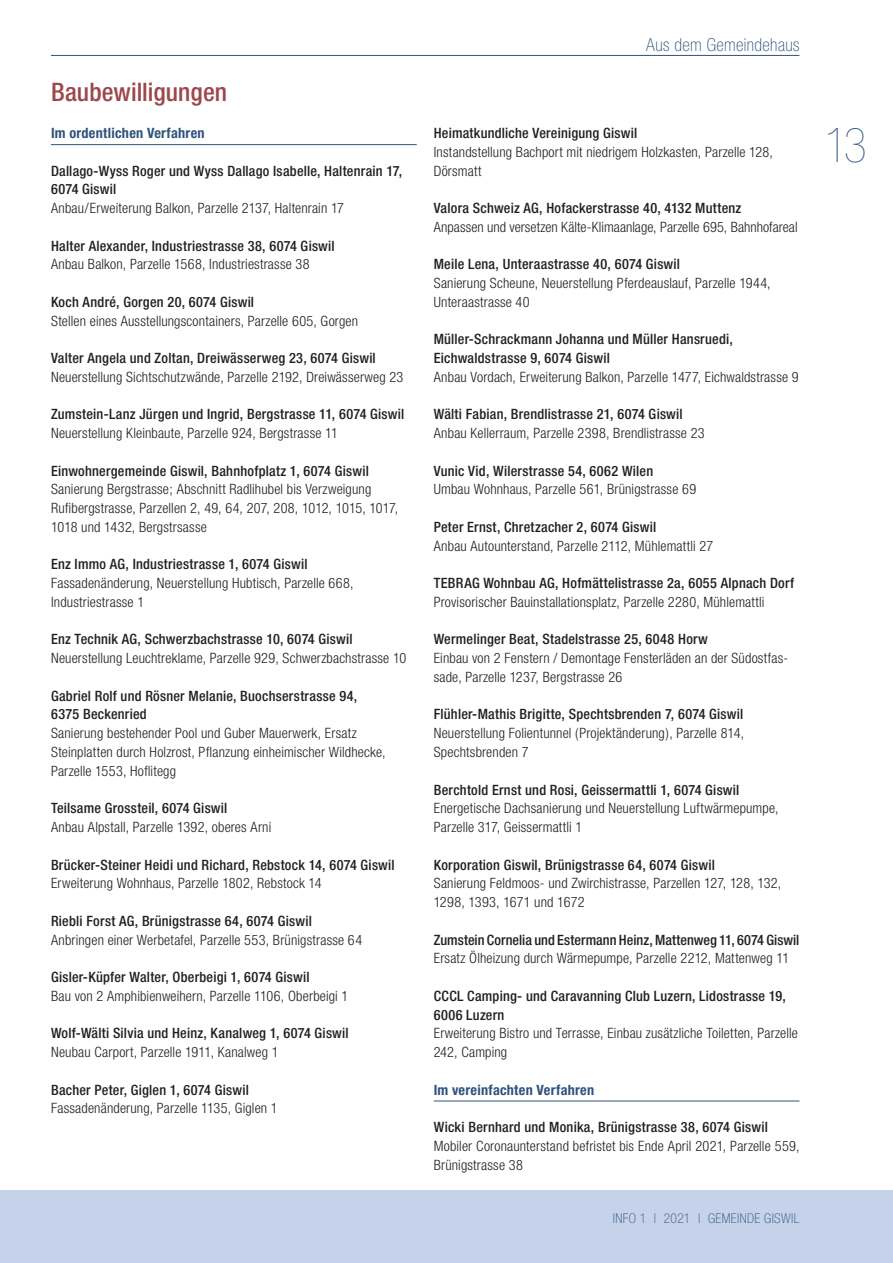
<style>
.page{position:relative;width:893px;height:1263px;background:#fff}
.page>*{position:absolute;margin:0;border:0;box-sizing:border-box;transform-origin:0 0}
.t1{font:900 condensed 48px "Helvetica Neue";color:#2f537c}
.t2{font:500 condensed 25.5px "Helvetica Neue";letter-spacing:.005em;color:#9d474b}
.t3{font:100 condensed 18px "Helvetica Neue";letter-spacing:.02em;color:#2f537c}
.t4{font:300 condensed 14.25px/18.8px "Helvetica Neue";letter-spacing:.01em;color:#231f20}
.t5{font:500 condensed 14.25px/18.8px "Helvetica Neue";letter-spacing:.015em;color:#231f20}
.t6{font:700 condensed 14.25px "Helvetica Neue";letter-spacing:.02em;color:#2f537c}
.t7{font:100 condensed 13.5px "Helvetica Neue";letter-spacing:.03em;color:#2f537c}
</style>
<div class="page">
<div style="left:0;top:1191px;width:893px;height:72px;background:#c6d2ea"></div>
<hr style="left:51px;top:55px;width:748px;height:1px;background:#2f537c">
<hr style="left:51px;top:144px;width:366px;height:1px;background:#2f537c">
<hr style="left:434px;top:1101px;width:365px;height:1px;background:#2f537c">
<h2 class="t2" style="left:51px;top:76px;width:178px">Baubewilligungen</h2>
<p class="t6" style="left:51px;top:124px;width:155px">Im ordentlichen Verfahren</p>
<p class="t5" style="left:51px;top:161px;width:353px">Dallago-Wyss Roger und Wyss Dallago Isabelle, Haltenrain 17,<br>6074 Giswil</p>
<p class="t4" style="left:51px;top:199px;width:295px">Anbau/Erweiterung Balkon, Parzelle 2137, Haltenrain 17</p>
<p class="t5" style="left:51px;top:236px;width:285px">Halter Alexander, Industriestrasse 38, 6074 Giswil</p>
<p class="t4" style="left:51px;top:255px;width:260px">Anbau Balkon, Parzelle 1568, Industriestrasse 38</p>
<p class="t5" style="left:51px;top:292px;width:205px">Koch André, Gorgen 20, 6074 Giswil</p>
<p class="t4" style="left:51px;top:311px;width:309px">Stellen eines Ausstellungscontainers, Parzelle 605, Gorgen</p>
<p class="t5" style="left:51px;top:348px;width:326px">Valter Angela und Zoltan, Dreiwässerweg 23, 6074 Giswil</p>
<p class="t4" style="left:51px;top:367px;width:354px">Neuerstellung Sichtschutzwände, Parzelle 2192, Dreiwässerweg 23</p>
<p class="t5" style="left:51px;top:405px;width:355px">Zumstein-Lanz Jürgen und Ingrid, Bergstrasse 11, 6074 Giswil</p>
<p class="t4" style="left:51px;top:424px;width:289px">Neuerstellung Kleinbaute, Parzelle 924, Bergstrasse 11</p>
<p class="t5" style="left:51px;top:461px;width:319px">Einwohnergemeinde Giswil, Bahnhofplatz 1, 6074 Giswil</p>
<p class="t4" style="left:51px;top:480px;width:349px">Sanierung Bergstrasse; Abschnitt Radlihubel bis Verzweigung<br>Rufibergstrasse, Parzellen 2, 49, 64, 207, 208, 1012, 1015, 1017,<br>1018 und 1432, Bergstrsasse</p>
<p class="t5" style="left:51px;top:555px;width:258px">Enz Immo AG, Industriestrasse 1, 6074 Giswil</p>
<p class="t4" style="left:51px;top:574px;width:304px">Fassadenänderung, Neuerstellung Hubtisch, Parzelle 668,<br>Industriestrasse 1</p>
<p class="t5" style="left:51px;top:630px;width:303px">Enz Technik AG, Schwerzbachstrasse 10, 6074 Giswil</p>
<p class="t4" style="left:51px;top:649px;width:357px">Neuerstellung Leuchtreklame, Parzelle 929, Schwerzbachstrasse 10</p>
<p class="t5" style="left:51px;top:686px;width:308px">Gabriel Rolf und Rösner Melanie, Buochserstrasse 94,<br>6375 Beckenried</p>
<p class="t4" style="left:51px;top:724px;width:336px">Sanierung bestehender Pool und Guber Mauerwerk, Ersatz<br>Steinplatten durch Holzrost, Pflanzung einheimischer Wildhecke,<br>Parzelle 1553, Hoflitegg</p>
<p class="t5" style="left:51px;top:799px;width:178px">Teilsame Grossteil, 6074 Giswil</p>
<p class="t4" style="left:51px;top:817px;width:222px">Anbau Alpstall, Parzelle 1392, oberes Arni</p>
<p class="t5" style="left:51px;top:855px;width:345px">Brücker-Steiner Heidi und Richard, Rebstock 14, 6074 Giswil</p>
<p class="t4" style="left:51px;top:874px;width:272px">Erweiterung Wohnhaus, Parzelle 1802, Rebstock 14</p>
<p class="t5" style="left:51px;top:911px;width:262px">Riebli Forst AG, Brünigstrasse 64, 6074 Giswil</p>
<p class="t4" style="left:51px;top:930px;width:313px">Anbringen einer Werbetafel, Parzelle 553, Brünigstrasse 64</p>
<p class="t5" style="left:51px;top:967px;width:260px">Gisler-Küpfer Walter, Oberbeigi 1, 6074 Giswil</p>
<p class="t4" style="left:51px;top:986px;width:299px">Bau von 2 Amphibienweihern, Parzelle 1106, Oberbeigi 1</p>
<p class="t5" style="left:51px;top:1024px;width:299px">Wolf-Wälti Silvia und Heinz, Kanalweg 1, 6074 Giswil</p>
<p class="t4" style="left:51px;top:1042px;width:229px">Neubau Carport, Parzelle 1911, Kanalweg 1</p>
<p class="t5" style="left:51px;top:1080px;width:199px">Bacher Peter, Giglen 1, 6074 Giswil</p>
<p class="t4" style="left:51px;top:1099px;width:228px">Fassadenänderung, Parzelle 1135, Giglen 1</p>
<p class="t3" style="left:646px;top:35px;width:155px">Aus dem Gemeindehaus</p>
<p class="t5" style="left:434px;top:123px;width:205px">Heimatkundliche Vereinigung Giswil</p>
<p class="t4" style="left:434px;top:142px;width:341px">Instandstellung Bachport mit niedrigem Holzkasten, Parzelle 128,<br>Dörsmatt</p>
<p class="t5" style="left:434px;top:198px;width:309px">Valora Schweiz AG, Hofackerstrasse 40, 4132 Muttenz</p>
<p class="t4" style="left:434px;top:217px;width:365px">Anpassen und versetzen Kälte-Klimaanlage, Parzelle 695, Bahnhofareal</p>
<p class="t5" style="left:434px;top:255px;width:248px">Meile Lena, Unteraastrasse 40, 6074 Giswil</p>
<p class="t4" style="left:434px;top:274px;width:338px">Sanierung Scheune, Neuerstellung Pferdeauslauf, Parzelle 1944,<br>Unteraastrasse 40</p>
<p class="t5" style="left:434px;top:330px;width:301px">Müller-Schrackmann Johanna und Müller Hansruedi,<br>Eichwaldstrasse 9, 6074 Giswil</p>
<p class="t4" style="left:434px;top:367px;width:367px">Anbau Vordach, Erweiterung Balkon, Parzelle 1477, Eichwaldstrasse 9</p>
<p class="t5" style="left:434px;top:405px;width:250px">Wälti Fabian, Brendlistrasse 21, 6074 Giswil</p>
<p class="t4" style="left:434px;top:424px;width:272px">Anbau Kellerraum, Parzelle 2398, Brendlistrasse 23</p>
<p class="t5" style="left:434px;top:461px;width:221px">Vunic Vid, Wilerstrasse 54, 6062 Wilen</p>
<p class="t4" style="left:434px;top:480px;width:264px">Umbau Wohnhaus, Parzelle 561, Brünigstrasse 69</p>
<p class="t5" style="left:434px;top:517px;width:224px">Peter Ernst, Chretzacher 2, 6074 Giswil</p>
<p class="t4" style="left:434px;top:536px;width:281px">Anbau Autounterstand, Parzelle 2112, Mühlemattli 27</p>
<p class="t5" style="left:434px;top:574px;width:362px">TEBRAG Wohnbau AG, Hofmättelistrasse 2a, 6055 Alpnach Dorf</p>
<p class="t4" style="left:434px;top:592px;width:332px">Provisorischer Bauinstallationsplatz, Parzelle 2280, Mühlemattli</p>
<p class="t5" style="left:434px;top:630px;width:276px">Wermelinger Beat, Stadelstrasse 25, 6048 Horw</p>
<p class="t4" style="left:434px;top:649px;width:356px">Einbau von 2 Fenstern / Demontage Fensterläden an der Südostfas&shy;sade, Parzelle 1237, Bergstrasse 26</p>
<p class="t5" style="left:434px;top:705px;width:311px">Flühler-Mathis Brigitte, Spechtsbrenden 7, 6074 Giswil</p>
<p class="t4" style="left:434px;top:724px;width:312px">Neuerstellung Folientunnel (Projektänderung), Parzelle 814,<br>Spechtsbrenden 7</p>
<p class="t5" style="left:434px;top:780px;width:307px">Berchtold Ernst und Rosi, Geissermattli 1, 6074 Giswil</p>
<p class="t4" style="left:434px;top:799px;width:346px">Energetische Dachsanierung und Neuerstellung Luftwärmepumpe,<br>Parzelle 317, Geissermattli 1</p>
<p class="t5" style="left:434px;top:855px;width:283px">Korporation Giswil, Brünigstrasse 64, 6074 Giswil</p>
<p class="t4" style="left:434px;top:874px;width:349px">Sanierung Feldmoos- und Zwirchistrasse, Parzellen 127, 128, 132,<br>1298, 1393, 1671 und 1672</p>
<p class="t5" style="left:434px;top:930px;width:367px">Zumstein Cornelia und Estermann Heinz, Mattenweg 11, 6074 Giswil</p>
<p class="t4" style="left:434px;top:949px;width:357px">Ersatz Ölheizung durch Wärmepumpe, Parzelle 2212, Mattenweg 11</p>
<p class="t5" style="left:434px;top:986px;width:353px">CCCL Camping- und Caravanning Club Luzern, Lidostrasse 19,<br>6006 Luzern</p>
<p class="t4" style="left:434px;top:1024px;width:366px">Erweiterung Bistro und Terrasse, Einbau zusätzliche Toiletten, Parzelle<br>242, Camping</p>
<p class="t6" style="left:434px;top:1081px;width:162px">Im vereinfachten Verfahren</p>
<p class="t5" style="left:434px;top:1117px;width:336px">Wicki Bernhard und Monika, Brünigstrasse 38, 6074 Giswil</p>
<p class="t4" style="left:434px;top:1136px;width:367px">Mobiler Coronaunterstand befristet bis Ende April 2021, Parzelle 559,<br>Brünigstrasse 38</p>
<p class="t7" style="left:613px;top:1210px;width:188px">INFO 1 | 2021 | GEMEINDE GISWIL</p>
<h1 class="t1" style="left:825px;top:119px;width:43px">13</h1>
</div>
